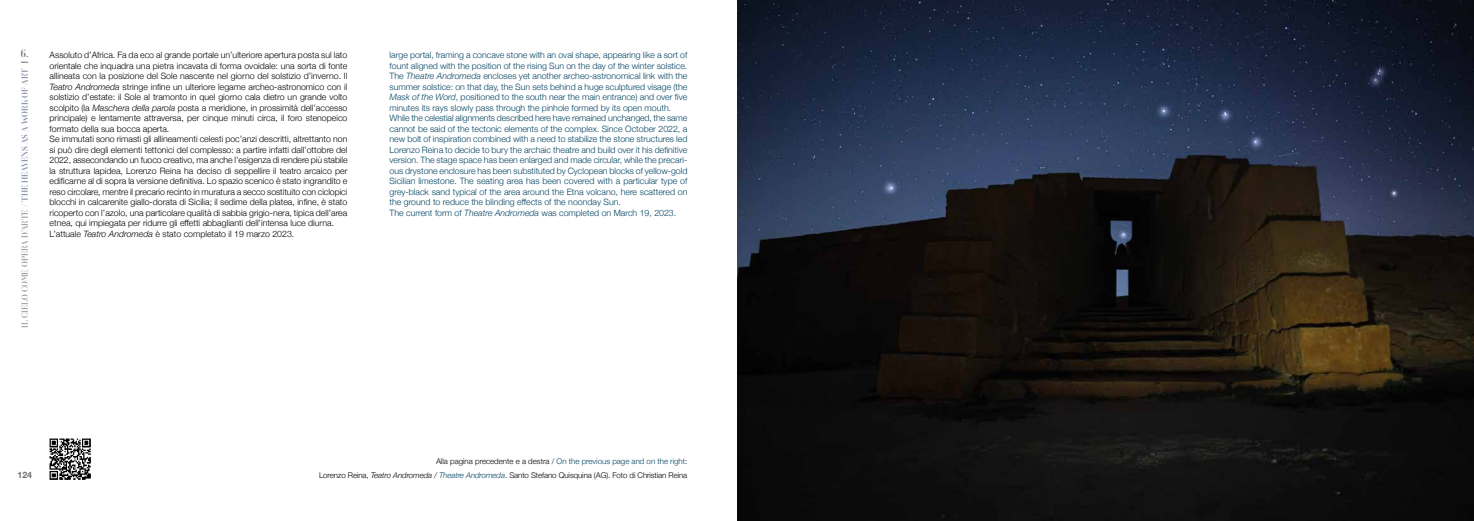
<style>
.page{position:relative;width:1474px;height:521px;background:#fff}
.page>*{position:absolute;margin:0;border:0;box-sizing:border-box;transform-origin:0 0}
.t1{font:300 8.75px/10.5px "Helvetica Neue";color:#000}
.t2{font:300 8.75px/10.5px "Helvetica Neue";color:#004260}
.t3{font:8.75px "Retiro Std Regular 24 pt";color:#838fa4}
.t4{font:700 8.75px "Helvetica Neue";color:#706f6f}
.t5{font:300 7.88px/14.4px "Helvetica Neue";letter-spacing:-.01em;color:#000;text-align:right}
.s1{font-family:"Retiro Std Regular 24 pt";font-weight:400;font-size:10.5px;color:#706f6f}
.s2{font-style:italic}
.s3{color:#9d9d9c}
.s4{color:#004260}
.s5{font-style:italic;color:#004260}
</style>
<div class="page">
<img style="left:737px;top:0;width:736px;height:521px">
<img style="left:49px;top:438px;width:42px;height:42px">
<p class="t1" style="left:50px;top:49px;width:299px;text-indent:-29px"><span class="s1">6.</span> Assoluto d’Africa. Fa da eco al grande portale un’ulteriore apertura posta sul lato orientale che inquadra una pietra incavata di forma ovoidale: una sorta di fonte allineata con la posizione del Sole nascente nel giorno del solstizio d’inverno. Il <span class="s2">Teatro Andromeda</span> stringe infine un ulteriore legame archeo-astronomico con il solstizio d’estate: il Sole al tramonto in quel giorno cala dietro un grande volto scolpito (la <span class="s2">Maschera della parola</span> posta a meridione, in prossimità dell’accesso principale) e lentamente attraversa, per cinque minuti circa, il foro stenopeico formato della sua bocca aperta.<br>Se immutati sono rimasti gli allineamenti celesti poc’anzi descritti, altrettanto non si può dire degli elementi tettonici del complesso: a partire infatti dall’ottobre del 2022, assecondando un fuoco creativo, ma anche l’esigenza di rendere più stabile la struttura lapidea, Lorenzo Reina ha deciso di seppellire il teatro arcaico per edificarne al di sopra la versione definitiva. Lo spazio scenico è stato ingrandito e reso circolare, mentre il precario recinto in muratura a secco sostituito con ciclopici blocchi in calcarenite giallo-dorata di Sicilia; il sedime della platea, infine, è stato ricoperto con l’azolo, una particolare qualità di sabbia grigio-nera, tipica dell’area etnea, qui impiegata per ridurre gli effetti abbaglianti dell’intensa luce diurna.<br>L’attuale <span class="s2">Teatro Andromeda</span> è stato completato il 19 marzo 2023.</p>
<p class="t2" style="left:389px;top:49px;width:299px">large portal, framing a concave stone with an oval shape, appearing like a sort of fount aligned with the position of the rising Sun on the day of the winter solstice.<br>The <span class="s2">Theatre Andromeda</span> encloses yet another archeo-astronomical link with the summer solstice: on that day, the Sun sets behind a huge sculptured visage (the <span class="s2">Mask of the Word</span>, positioned to the south near the main entrance) and over five minutes its rays slowly pass through the pinhole formed by its open mouth.<br>While the celestial alignments described here have remained unchanged, the same cannot be said of the tectonic elements of the complex. Since October 2022, a new bolt of inspiration combined with a need to stabilize the stone structures led Lorenzo Reina to decide to bury the archaic theatre and build over it his definitive version. The stage space has been enlarged and made circular, while the precari&shy;ous drystone enclosure has been substituted by Cyclopean blocks of yellow-gold Sicilian limestone. The seating area has been covered with a particular type of grey-black sand typical of the area around the Etna volcano, here scattered on the ground to reduce the blinding effects of the noonday Sun.<br>The current form of <span class="s2">Theatre Andromeda</span> was completed on March 19, 2023.</p>
<p class="t3" style="left:20px;top:328px;width:261px;rotate:-90deg"><span class="s3">IL CIELO COME OPERA D’ARTE</span> / THE HEAVENS AS A WORK OF ART</p>
<p class="t4" style="left:18px;top:468px;width:16px">124</p>
<p class="t5" style="left:319px;top:453px;width:370px">Alla pagina precedente e a destra / <span class="s4">On the previous page and on the right</span>:<br>Lorenzo Reina, <span class="s2">Teatro Andromeda /</span> <span class="s5">Theatre Andromeda</span>. Santo Stefano Quisquina (AG). Foto di Christian Reina</p>
</div>
